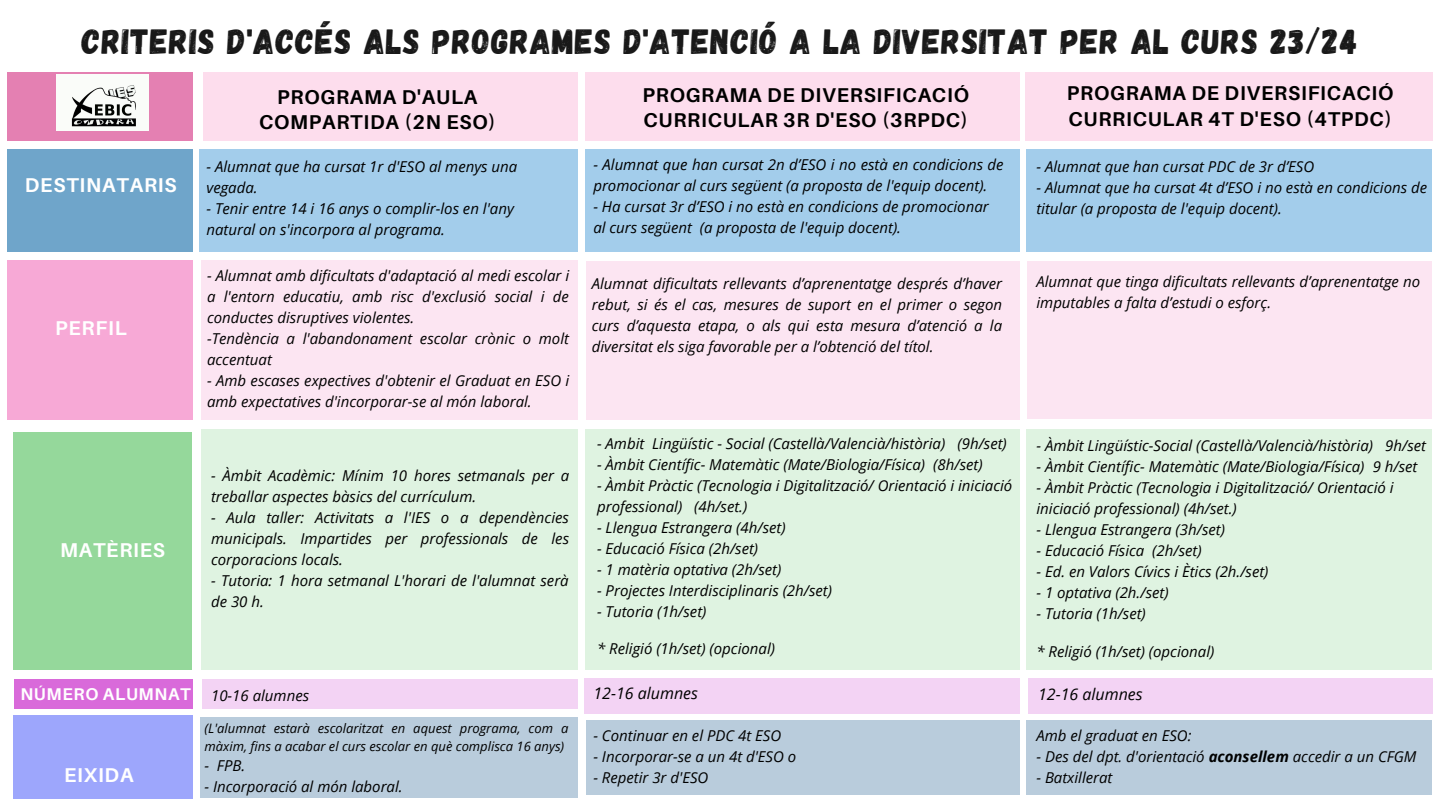
<style>
.page{position:relative;width:1440px;height:810px;background:#fff}
.page>*{position:absolute;margin:0;border:0;box-sizing:border-box;transform-origin:0 0}
.t1{font:35px "Gagalin";letter-spacing:.03em;color:#191919}
.t2{font:700 20px/25.5px "Aileron";letter-spacing:.04em;color:#000}
.t3{font:700 20px "Aileron";letter-spacing:.04em;color:#fff}
.t4{font:700 17px "Aileron";letter-spacing:.04em;color:#fff}
.t5{font:italic 16px "Open Sans";color:#000}
.t6{font:italic 15px/21px "Open Sans";color:#000}
.t7{font:italic 13px/18px "Open Sans";color:#000}
.s1{font-weight:700}
</style>
<div class="page">
<div style="left:203px;top:72px;width:375px;height:69px;background:#fddded"></div>
<div style="left:8px;top:72px;width:185px;height:69px;background:#e480b2"></div>
<div style="left:586px;top:261px;width:433px;height:158px;background:#fce5f2"></div>
<div style="left:8px;top:260px;width:185px;height:159px;background:#f7a9d6"></div>
<div style="left:585px;top:429px;width:434px;height:241px;background:#dff3e1"></div>
<div style="left:13px;top:432px;width:179px;height:238px;background:#95d89b"></div>
<div style="left:584px;top:678px;width:436px;height:35px;background:#f3d3f4"></div>
<div style="left:14px;top:680px;width:179px;height:29px;background:#d96ada"></div>
<div style="left:586px;top:720px;width:433px;height:75px;background:#b9ccdc"></div>
<div style="left:13px;top:715px;width:180px;height:84px;background:#9da6fc"></div>
<div style="left:8px;top:149px;width:185px;height:103px;background:#6fa5ca"></div>
<div style="left:199px;top:149px;width:379px;height:103px;background:#a3cdeb"></div>
<div style="left:585px;top:149px;width:434px;height:103px;background:#a3cdeb"></div>
<div style="left:201px;top:260px;width:376px;height:159px;background:#fce5f2"></div>
<div style="left:202px;top:680px;width:375px;height:29px;background:#f3d3f4"></div>
<div style="left:200px;top:717px;width:377px;height:81px;background:#b9ccdc"></div>
<div style="left:1026px;top:149px;width:406px;height:103px;background:#a3cdeb"></div>
<div style="left:201px;top:429px;width:376px;height:241px;background:#dff3e1"></div>
<div style="left:1028px;top:261px;width:404px;height:158px;background:#fce5f2"></div>
<div style="left:1026px;top:429px;width:406px;height:241px;background:#dff3e1"></div>
<div style="left:1028px;top:678px;width:405px;height:35px;background:#f3d3f4"></div>
<div style="left:1026px;top:720px;width:406px;height:75px;background:#b9ccdc"></div>
<img style="left:57px;top:75px;width:91px;height:56px">
<div style="left:1026px;top:72px;width:407px;height:69px;background:#fddded"></div>
<div style="left:585px;top:72px;width:434px;height:69px;background:#fddded"></div>
<h1 class="t1" style="left:82px;top:19px;width:1277px">CRITERIS D'ACCÉS ALS PROGRAMES D'ATENCIÓ A LA DIVERSITAT PER AL CURS 23/24</h1>
<h2 class="t3" style="left:25px;top:173px;width:153px">DESTINATARIS</h2>
<h2 class="t3" style="left:55px;top:316px;width:73px">PERFIL</h2>
<h2 class="t3" style="left:60px;top:538px;width:107px">MATÈRIES</h2>
<p class="t4" style="left:20px;top:683px;width:172px">NÚMERO ALUMNAT</p>
<h2 class="t3" style="left:64px;top:763px;width:71px">EIXIDA</h2>
<h2 class="t2" style="left:259px;top:83px;width:238px;text-align:center">PROGRAMA D'AULA<br>COMPARTIDA (2N ESO)</h2>
<h2 class="t2" style="left:643px;top:82px;width:328px">PROGRAMA DE DIVERSIFICACIÓ<br>CURRICULAR 3R D'ESO (3RPDC)</h2>
<p class="t6" style="left:206px;top:156px;width:312px">- Alumnat que ha cursat 1r d'ESO al menys una vegada.</p>
<p class="t6" style="left:206px;top:198px;width:309px">- Tenir entre 14 i 16 anys o complir-los en l'any natural on s'incorpora al programa.</p>
<p class="t6" style="left:593px;top:154px;width:412px">- Alumnat que han cursat 2n d’ESO i no està en condicions de promocionar al curs següent (a proposta de l'equip docent).</p>
<p class="t6" style="left:593px;top:196px;width:397px">- Ha cursat 3r d’ESO i no està en condicions de promocionar al curs següent (a proposta de l'equip docent).</p>
<p class="t6" style="left:207px;top:264px;width:364px">- Alumnat amb dificultats d'adaptació al medi escolar i a l'entorn educatiu, amb risc d'exclusió social i de conductes disruptives violentes.<br>-Tendència a l'abandonament escolar crònic o molt accentuat</p>
<p class="t6" style="left:207px;top:369px;width:364px">- Amb escases expectives d'obtenir el Graduat en ESO i amb expectatives d'incorporar-se al món laboral.</p>
<p class="t6" style="left:211px;top:464px;width:360px">- Àmbit Acadèmic: Mínim 10 hores setmanals per a treballar aspectes bàsics del currículum.</p>
<p class="t6" style="left:211px;top:506px;width:360px;text-align:justify">- Aula taller: Activitats a l'IES o a dependències municipals. Impartides per professionals de les corporacions locals.</p>
<p class="t6" style="left:211px;top:569px;width:359px">- Tutoria: 1 hora setmanal L'horari de l'alumnat serà de 30 h.</p>
<p class="t6" style="left:592px;top:273px;width:412px;text-align:justify">Alumnat dificultats rellevants d’aprenentatge després d’haver rebut, si és el cas, mesures de suport en el primer o segon curs d’aquesta etapa, o als qui esta mesura d’atenció a la diversitat els siga favorable per a l’obtenció del títol.</p>
<p class="t6" style="left:597px;top:433px;width:411px">- Ambit Lingüístic - Social (Castellà/Valencià/història) (9h/set)</p>
<p class="t6" style="left:597px;top:454px;width:387px">- Àmbit Científic- Matemàtic (Mate/Biologia/Física) (8h/set)</p>
<p class="t6" style="left:597px;top:475px;width:417px">- Àmbit Pràctic (Tecnologia i Digitalització/ Orientació i iniciació professional) (4h/set.)</p>
<p class="t6" style="left:597px;top:517px;width:190px">- Llengua Estrangera (4h/set)</p>
<p class="t6" style="left:597px;top:538px;width:163px">- Educació Física (2h/set)</p>
<p class="t6" style="left:597px;top:559px;width:186px">- 1 matèria optativa (2h/set)</p>
<p class="t6" style="left:597px;top:580px;width:236px">- Projectes Interdisciplinaris (2h/set)</p>
<p class="t6" style="left:597px;top:601px;width:111px">- Tutoria (1h/set)</p>
<p class="t6" style="left:597px;top:638px;width:180px">* Religió (1h/set) (opcional)</p>
<h2 class="t2" style="left:1067px;top:80px;width:328px">PROGRAMA DE DIVERSIFICACIÓ<br>CURRICULAR 4T D'ESO (4TPDC)</h2>
<p class="t6" style="left:1036px;top:156px;width:279px">- Alumnat que han cursat PDC de 3r d’ESO</p>
<p class="t6" style="left:1036px;top:177px;width:392px">- Alumnat que ha cursat 4t d’ESO i no està en condicions de titular (a proposta de l'equip docent).</p>
<p class="t6" style="left:1036px;top:271px;width:385px">Alumnat que tinga dificultats rellevants d’aprenentatge no imputables a falta d’estudi o esforç.</p>
<p class="t6" style="left:1036px;top:435px;width:391px">- Àmbit Lingüístic-Social (Castellà/Valencià/història) 9h/set</p>
<p class="t6" style="left:1036px;top:456px;width:382px">- Àmbit Científic- Matemàtic (Mate/Biologia/Física) 9 h/set</p>
<p class="t6" style="left:1036px;top:477px;width:359px">- Àmbit Pràctic (Tecnologia i Digitalització/ Orientació i iniciació professional) (4h/set.)</p>
<p class="t6" style="left:1036px;top:519px;width:190px">- Llengua Estrangera (3h/set)</p>
<p class="t6" style="left:1036px;top:540px;width:167px">- Educació Física (2h/set)</p>
<p class="t6" style="left:1036px;top:561px;width:234px">- Ed. en Valors Cívics i Ètics (2h./set)</p>
<p class="t6" style="left:1036px;top:582px;width:134px">- 1 optativa (2h./set)</p>
<p class="t6" style="left:1036px;top:603px;width:111px">- Tutoria (1h/set)</p>
<p class="t6" style="left:1036px;top:640px;width:180px">* Religió (1h/set) (opcional)</p>
<p class="t6" style="left:211px;top:684px;width:100px">10-16 alumnes</p>
<p class="t7" style="left:205px;top:718px;width:365px">(L'alumnat estarà escolaritzat en aquest programa, com a màxim, fins a acabar el curs escolar en què complisca 16 anys)</p>
<p class="t6" style="left:205px;top:754px;width:42px">- FPB.</p>
<p class="t6" style="left:205px;top:775px;width:200px">- Incorporació al món laboral.</p>
<p class="t5" style="left:593px;top:682px;width:106px">12-16 alumnes</p>
<p class="t5" style="left:1038px;top:683px;width:106px">12-16 alumnes</p>
<p class="t6" style="left:593px;top:725px;width:189px">- Continuar en el PDC 4t ESO</p>
<p class="t6" style="left:593px;top:746px;width:204px">- Incorporar-se a un 4t d'ESO o</p>
<p class="t6" style="left:593px;top:767px;width:116px">- Repetir 3r d'ESO</p>
<p class="t6" style="left:1036px;top:725px;width:157px">Amb el graduat en ESO:</p>
<p class="t6" style="left:1036px;top:746px;width:382px">- Des del dpt. d'orientació <span class="s1">aconsellem</span> accedir a un CFGM</p>
<p class="t6" style="left:1036px;top:767px;width:78px">- Batxillerat</p>
</div>
